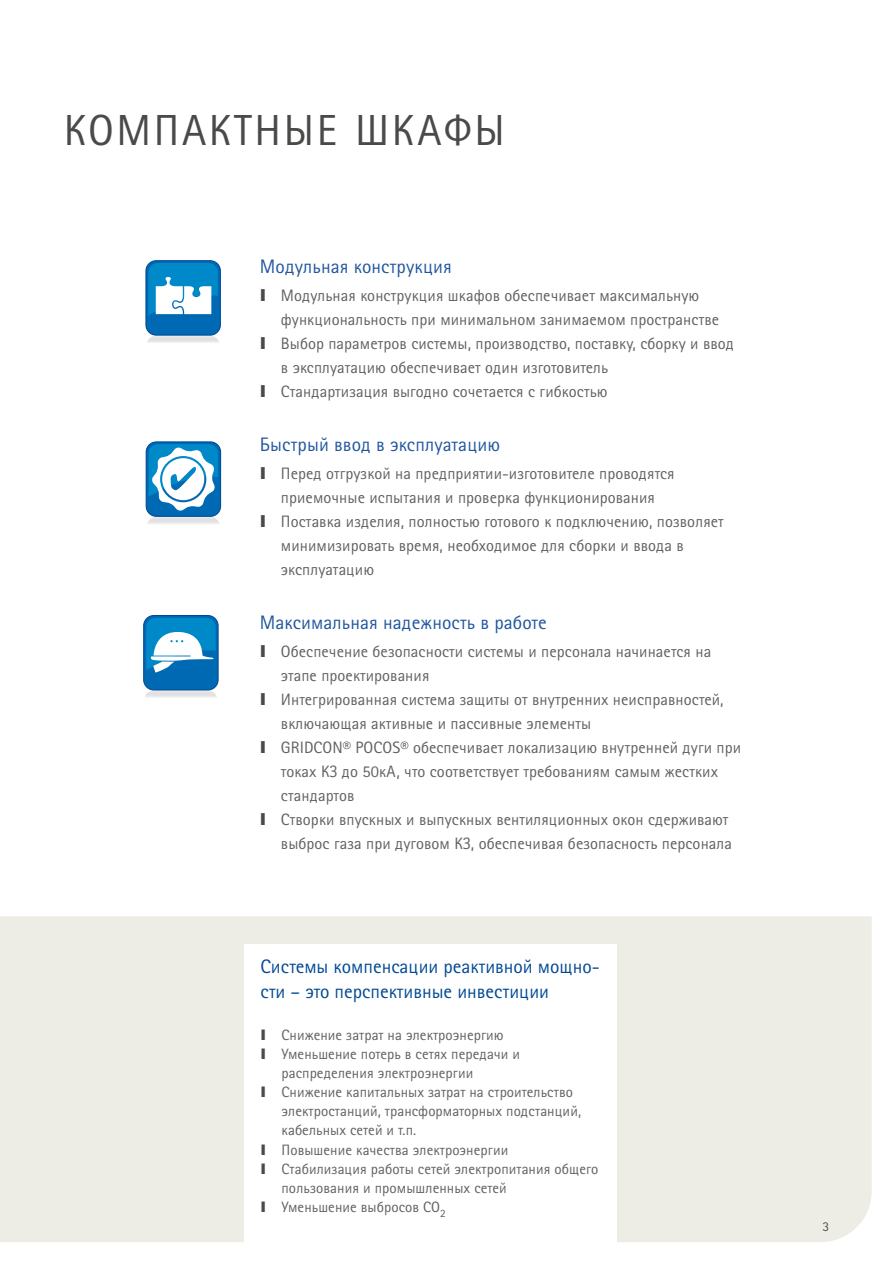
<style>
.page{position:relative;width:893px;height:1263px;background:#fff}
.page>*{position:absolute;margin:0;border:0;box-sizing:border-box;transform-origin:0 0}
.t1{font:43.5px "Rotis Sans Serif Pro Cyr";letter-spacing:.06em;color:#4a4a49}
.t2{font:19.5px "Rotis Sans Serif Pro Cyr";letter-spacing:.005em;color:#21569d}
.t3{font:19.5px/24.8px "Rotis Sans Serif Pro Cyr";color:#004994}
.t4{font:16.5px "Rotis Sans Serif Pro Cyr";letter-spacing:.005em;color:#60605f}
.t5{font:15px "Rotis Sans Serif Pro Cyr";letter-spacing:.005em;color:#60605f}
.t6{font:13.5px "Rotis Sans Serif Pro Cyr";color:#4a4a49}
.s1{font-family:"Arial";font-weight:900;color:#4a4a49}
.s2{font-family:"Arial";font-weight:900;font-size:14.55px;color:#4a4a49}
</style>
<div class="page">
<div style="left:0;top:916px;width:872px;height:326px;background:#edece5"></div>
<div style="left:245px;top:944px;width:372px;height:306px;background:#fff"></div>
<img style="left:147px;top:336px;width:72px;height:7px">
<svg style="left:145px;top:260px;width:76px;height:76px"></svg>
<img style="left:147px;top:517px;width:72px;height:7px">
<svg style="left:146px;top:441px;width:75px;height:76px"></svg>
<img style="left:145px;top:690px;width:72px;height:7px">
<svg style="left:143px;top:615px;width:76px;height:75px"></svg>
<h1 class="t1" style="left:64px;top:105px;width:443px">КОМПАКТНЫЕ ШКАФЫ</h1>
<p class="t2" style="left:260px;top:255px;width:194px">Модульная конструкция</p>
<p class="t4" style="left:260px;top:286px;width:441px"><span class="s1">I</span> Модульная конструкция шкафов обеспечивает максимальную</p>
<p class="t4" style="left:281px;top:310px;width:440px">функциональность при минимальном занимаемом пространстве</p>
<p class="t4" style="left:260px;top:334px;width:476px"><span class="s1">I</span> Выбор параметров системы, производство, поставку, сборку и ввод</p>
<p class="t4" style="left:281px;top:358px;width:329px">в эксплуатацию обеспечивает один изготовитель</p>
<p class="t4" style="left:260px;top:382px;width:349px"><span class="s1">I</span> Стандартизация выгодно сочетается с гибкостью</p>
<p class="t2" style="left:260px;top:433px;width:242px">Быстрый ввод в эксплуатацию</p>
<p class="t4" style="left:260px;top:464px;width:416px"><span class="s1">I</span> Перед отгрузкой на предприятии-изготовителе проводятся</p>
<p class="t4" style="left:281px;top:488px;width:376px">приемочные испытания и проверка функционирования</p>
<p class="t4" style="left:260px;top:512px;width:465px"><span class="s1">I</span> Поставка изделия, полностью готового к подключению, позволяет</p>
<p class="t4" style="left:281px;top:536px;width:404px">минимизировать время, необходимое для сборки и ввода в</p>
<p class="t4" style="left:281px;top:560px;width:95px">эксплуатацию</p>
<p class="t2" style="left:260px;top:611px;width:288px">Максимальная надежность в работе</p>
<p class="t4" style="left:260px;top:642px;width:453px"><span class="s1">I</span> Обеспечение безопасности системы и персонала начинается на</p>
<p class="t4" style="left:281px;top:666px;width:150px">этапе проектирования</p>
<p class="t4" style="left:260px;top:690px;width:465px"><span class="s1">I</span> Интегрированная система защиты от внутренних неисправностей,</p>
<p class="t4" style="left:281px;top:714px;width:312px">включающая активные и пассивные элементы</p>
<p class="t4" style="left:260px;top:738px;width:483px"><span class="s1">I</span> GRIDCON® POCOS® обеспечивает локализацию внутренней дуги при</p>
<p class="t4" style="left:281px;top:762px;width:439px">токах КЗ до 50кА, что соответствует требованиям самым жестких</p>
<p class="t4" style="left:281px;top:786px;width:75px">стандартов</p>
<p class="t4" style="left:260px;top:810px;width:470px"><span class="s1">I</span> Створки впускных и выпускных вентиляционных окон сдерживают</p>
<p class="t4" style="left:281px;top:834px;width:453px">выброс газа при дуговом КЗ, обеспечивая безопасность персонала</p>
<p class="t3" style="left:260px;top:954px;width:341px">Системы компенсации реактивной мощно&shy;сти – это перспективные инвестиции</p>
<p class="t5" style="left:260px;top:1026px;width:245px"><span class="s2">I</span> Снижение затрат на электроэнергию</p>
<p class="t5" style="left:260px;top:1045px;width:261px"><span class="s2">I</span> Уменьшение потерь в сетях передачи и</p>
<p class="t5" style="left:281px;top:1064px;width:193px">распределения электроэнергии</p>
<p class="t5" style="left:260px;top:1083px;width:314px"><span class="s2">I</span> Снижение капитальных затрат на строительство</p>
<p class="t5" style="left:281px;top:1102px;width:301px">электростанций, трансформаторных подстанций,</p>
<p class="t5" style="left:281px;top:1121px;width:136px">кабельных сетей и т.п.</p>
<p class="t5" style="left:260px;top:1140px;width:249px"><span class="s2">I</span> Повышение качества электроэнергии</p>
<p class="t5" style="left:260px;top:1160px;width:339px"><span class="s2">I</span> Стабилизация работы сетей электропитания общего</p>
<p class="t5" style="left:281px;top:1179px;width:227px">пользования и промышленных сетей</p>
<p class="t5" style="left:260px;top:1198px;width:187px"><span class="s2">I</span> Уменьшение выбросов CO<sub>2</sub></p>
<p class="t6" style="left:822px;top:1218px;width:8px">3</p>
</div>
